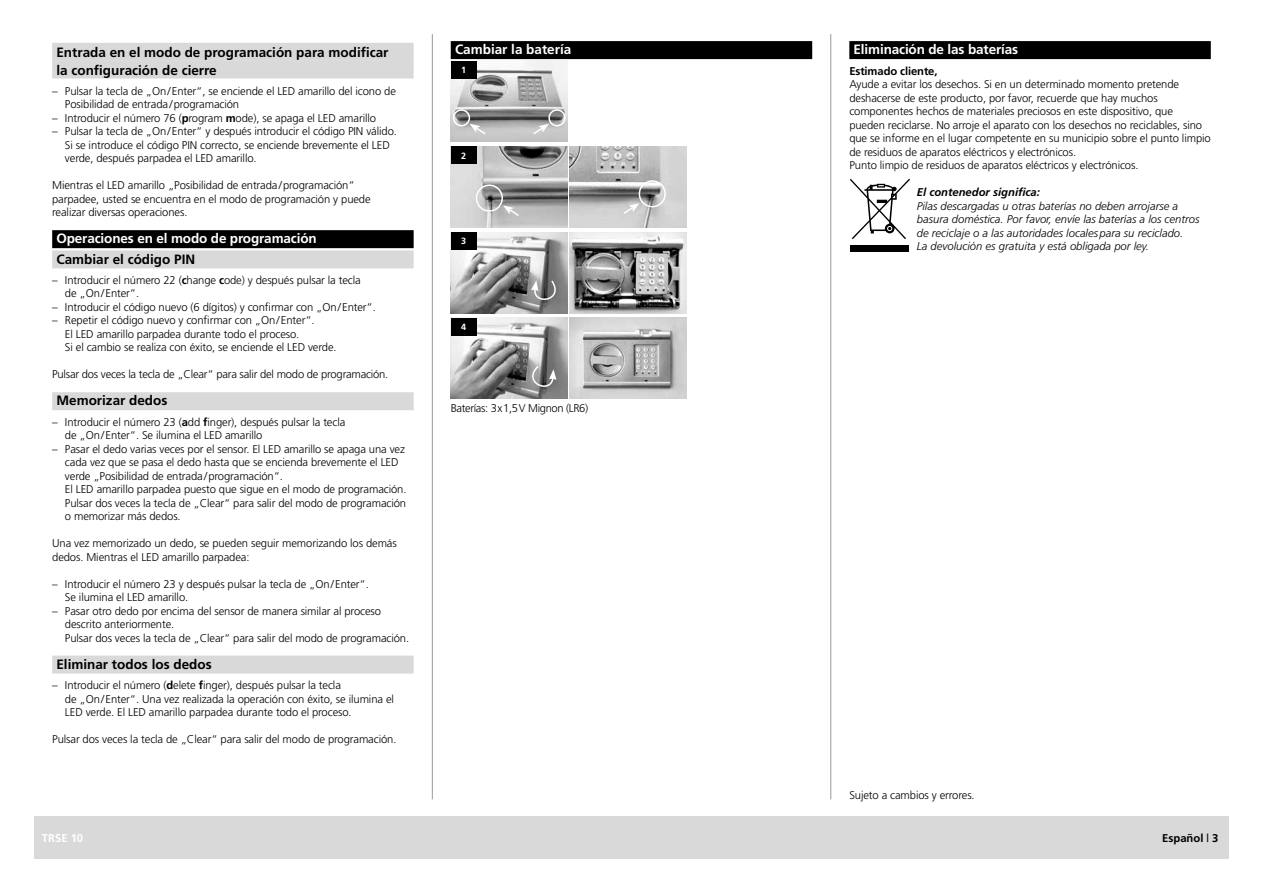
<style>
.page{position:relative;width:1263px;height:893px;background:#fff}
.page>*{position:absolute;margin:0;border:0;box-sizing:border-box;transform-origin:0 0}
.t1{font:700 13.5px/17.2px "Frutiger";color:#000}
.t2{font:700 13.5px "Frutiger";letter-spacing:-.01em;color:#fff}
.t3{font:300 11.25px/13.5px "Frutiger";letter-spacing:-.01em;color:#000}
.t4{font:italic 300 11.25px/13.5px "Frutiger";color:#000}
.t5{font:300 11.25px "Frutiger";letter-spacing:-.03em;color:#000}
.t6{font:700 11.25px "Frutiger";letter-spacing:-.01em;color:#000}
.t7{font:italic 700 11.25px "Frutiger";color:#000}
.t8{font:700 11.25px "Frutiger";color:#fff}
.t9{font:700 9px "Frutiger";color:#fff}
.s1{font-weight:700}
.s2{font-weight:400}
</style>
<div class="page">
<hr style="left:432px;top:34px;width:1px;height:765px;background:#989999">
<hr style="left:830px;top:34px;width:1px;height:765px;background:#989999">
<div style="left:34px;top:816px;width:1195px;height:43px;background:#d9d9da"></div>
<div style="left:52px;top:43px;width:362px;height:18px;background:#d9d9da"></div>
<div style="left:52px;top:60px;width:362px;height:18px;background:#d9d9da"></div>
<div style="left:52px;top:230px;width:362px;height:18px;background:#000"></div>
<div style="left:52px;top:250px;width:362px;height:18px;background:#d9d9da"></div>
<div style="left:52px;top:392px;width:362px;height:18px;background:#d9d9da"></div>
<div style="left:52px;top:656px;width:362px;height:18px;background:#d9d9da"></div>
<div style="left:849px;top:41px;width:362px;height:18px;background:#000"></div>
<div style="left:850px;top:245px;width:58px;height:7px;background:#000"></div>
<svg style="left:850px;top:179px;width:60px;height:60px"></svg>
<div style="left:451px;top:41px;width:361px;height:18px;background:#000"></div>
<img style="left:451px;top:61px;width:117px;height:81px">
<div style="left:451px;top:61px;width:25px;height:17px;background:#000"></div>
<img style="left:451px;top:147px;width:235px;height:80px">
<div style="left:451px;top:147px;width:25px;height:17px;background:#000"></div>
<img style="left:451px;top:232px;width:235px;height:81px">
<div style="left:451px;top:232px;width:25px;height:17px;background:#000"></div>
<img style="left:451px;top:318px;width:235px;height:81px">
<div style="left:451px;top:318px;width:25px;height:17px;background:#000"></div>
<svg style="left:470px;top:124px;width:17px;height:12px"></svg>
<svg style="left:503px;top:205px;width:18px;height:13px"></svg>
<svg style="left:531px;top:124px;width:18px;height:12px"></svg>
<div style="left:453px;top:109px;width:17px;height:17px;border:2px solid #fff;border-radius:50%"></div>
<div style="left:476px;top:184px;width:27px;height:28px;border:2px solid #fff;border-radius:50%"></div>
<div style="left:639px;top:180px;width:27px;height:27px;border:2px solid #fff;border-radius:50%"></div>
<div style="left:548px;top:109px;width:18px;height:17px;border:2px solid #fff;border-radius:50%"></div>
<svg style="left:622px;top:203px;width:17px;height:12px"></svg>
<svg style="left:521px;top:364px;width:35px;height:31px"></svg>
<svg style="left:531px;top:279px;width:34px;height:27px"></svg>
<p class="t1" style="left:56px;top:44px;width:334px">Entrada en el modo de programación para modificar la configuración de cierre</p>
<p class="t3" style="left:65px;top:84px;width:333px;text-indent:-13px">– Pulsar la tecla de „On/Enter“, se enciende el LED amarillo del icono de<br>Posibilidad de entrada/programación</p>
<p class="t3" style="left:52px;top:111px;width:325px">– Introducir el número 76 (<span class="s1">p</span>rogram <span class="s1">m</span>ode), se apaga el LED amarillo</p>
<p class="t3" style="left:65px;top:125px;width:333px;text-indent:-13px">– Pulsar la tecla de „On/Enter“ y después introducir el código PIN válido.<br>Si se introduce el código PIN correcto, se enciende brevemente el LED verde, después parpadea el LED amarillo.</p>
<p class="t3" style="left:52px;top:179px;width:320px">Mientras el LED amarillo „Posibilidad de entrada/programación“ parpadee, usted se encuentra en el modo de programación y puede realizar diversas operaciones.</p>
<p class="t2" style="left:56px;top:231px;width:262px">Operaciones en el modo de programación</p>
<p class="t1" style="left:56px;top:250px;width:140px">Cambiar el código PIN</p>
<p class="t3" style="left:65px;top:273px;width:297px;text-indent:-13px">– Introducir el número 22 (<span class="s1">c</span>hange <span class="s1">c</span>ode) y después pulsar la tecla de „On/Enter“.</p>
<p class="t3" style="left:52px;top:300px;width:325px">– Introducir el código nuevo (6 dígitos) y confirmar con „On/Enter“.</p>
<p class="t3" style="left:65px;top:314px;width:273px;text-indent:-13px">– Repetir el código nuevo y confirmar con „On/Enter“.<br>El LED amarillo parpadea durante todo el proceso.<br>Si el cambio se realiza con éxito, se enciende el LED verde.</p>
<p class="t3" style="left:52px;top:368px;width:338px">Pulsar dos veces la tecla de „Clear“ para salir del modo de programación.</p>
<p class="t1" style="left:56px;top:392px;width:113px">Memorizar dedos</p>
<p class="t3" style="left:65px;top:415px;width:282px;text-indent:-13px">– Introducir el número 23 (<span class="s1">a</span>dd <span class="s1">f</span>inger), después pulsar la tecla de „On/Enter“. Se ilumina el LED amarillo</p>
<p class="t3" style="left:65px;top:442px;width:343px;text-indent:-13px">– Pasar el dedo varias veces por el sensor. El LED amarillo se apaga una vez cada vez que se pasa el dedo hasta que se encienda brevemente el LED verde „Posibilidad de entrada/programación“.<br>El LED amarillo parpadea puesto que sigue en el modo de programación.<br>Pulsar dos veces la tecla de „Clear“ para salir del modo de programación o memorizar más dedos.</p>
<p class="t3" style="left:52px;top:536px;width:346px">Una vez memorizado un dedo, se pueden seguir memorizando los demás dedos. Mientras el LED amarillo parpadea:</p>
<p class="t3" style="left:65px;top:577px;width:305px;text-indent:-13px">– Introducir el número 23 y después pulsar la tecla de „On/Enter“.<br>Se ilumina el LED amarillo.</p>
<p class="t3" style="left:65px;top:604px;width:346px;text-indent:-13px">– Pasar otro dedo por encima del sensor de manera similar al proceso descrito anteriormente.<br>Pulsar dos veces la tecla de „Clear“ para salir del modo de programación.</p>
<p class="t1" style="left:56px;top:655px;width:157px">Eliminar todos los dedos</p>
<p class="t3" style="left:65px;top:678px;width:331px;text-indent:-13px">– Introducir el número (<span class="s1">d</span>elete <span class="s1">f</span>inger), después pulsar la tecla<br>de „On/Enter“. Una vez realizada la operación con éxito, se ilumina el<br>LED verde. El LED amarillo parpadea durante todo el proceso.</p>
<p class="t3" style="left:52px;top:732px;width:346px">Pulsar dos veces la tecla de „Clear“ para salir del modo de programación.</p>
<p class="t2" style="left:455px;top:42px;width:118px">Cambiar la batería</p>
<p class="t9" style="left:461px;top:65px;width:7px">1</p>
<p class="t9" style="left:461px;top:150px;width:7px">2</p>
<p class="t9" style="left:461px;top:236px;width:7px">3</p>
<p class="t9" style="left:461px;top:322px;width:7px">4</p>
<p class="t5" style="left:451px;top:402px;width:139px">Baterías: 3x1,5V Mignon (LR6)</p>
<p class="t2" style="left:853px;top:42px;width:166px">Eliminación de las baterías</p>
<p class="t6" style="left:849px;top:64px;width:90px">Estimado cliente,</p>
<p class="t3" style="left:849px;top:77px;width:363px">Ayude a evitar los desechos. Si en un determinado momento pretende deshacerse de este producto, por favor, recuerde que hay muchos componentes hechos de materiales preciosos en este dispositivo, que pueden reciclarse. No arroje el aparato con los desechos no reciclables, sino que se informe en el lugar competente en su municipio sobre el punto limpio de residuos de aparatos eléctricos y electrónicos.<br>Punto limpio de residuos de aparatos eléctricos y electrónicos.</p>
<p class="t7" style="left:917px;top:186px;width:125px">El contenedor significa:</p>
<p class="t4" style="left:917px;top:199px;width:284px">Pilas descargadas u otras baterías no deben arrojarse a basura doméstica. Por favor, envíe las baterías a los centros de reciclaje o a las autoridades localespara su reciclado.<br>La devolución es gratuita y está obligada por ley.</p>
<p class="t3" style="left:849px;top:789px;width:127px">Sujeto a cambios y errores.</p>
<p class="t8" style="left:42px;top:831px;width:43px">TRSE 10</p>
<p class="t6" style="left:1162px;top:832px;width:58px">Español <span class="s2">|</span> 3</p>
</div>
